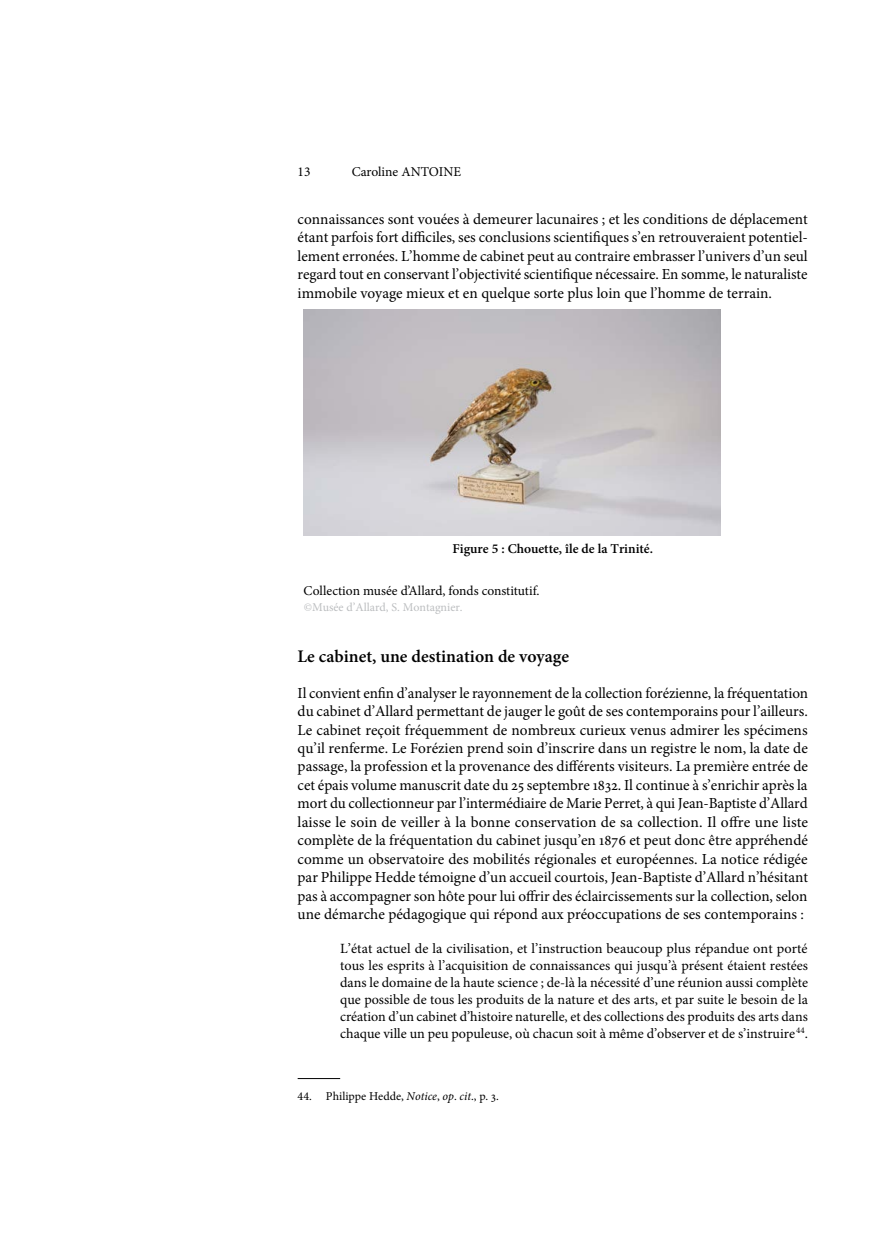
<style>
.page{position:relative;width:893px;height:1234px;background:#fff}
.page>*{position:absolute;margin:0;border:0;box-sizing:border-box;transform-origin:0 0}
.t1{font:600 17.7px "Minion Pro";color:#000}
.t2{font:15.3px/18.5px "Minion Pro";color:#000;text-align:justify}
.t3{font:14.1px/17px "Minion Pro";color:#000;text-align:justify}
.t4{font:13.5px "Minion Pro";letter-spacing:-.005em;color:#000}
.t5{font:600 13.5px "Minion Pro";color:#000}
.t6{font:12px "Minion Pro";color:#000}
.t7{font:12px "Minion Pro";color:#bcbec0}
.s1{font-style:italic}
</style>
<div class="page">
<img style="left:304px;top:310px;width:417px;height:225px">
<hr style="left:298px;top:1077px;width:42px;height:1px;background:#000">
<p class="t4" style="left:298px;top:162px;width:14px">13</p>
<p class="t4" style="left:352px;top:162px;width:111px">Caroline ANTOINE</p>
<p class="t2" style="left:298px;top:210px;width:512px">connaissances sont vouées à demeurer lacunaires ; et les conditions de déplacement étant parfois fort difficiles, ses conclusions scientifiques s’en retrouveraient potentiel&shy;lement erronées. L’homme de cabinet peut au contraire embrasser l’univers d’un seul regard tout en conservant l’objectivité scientifique nécessaire. En somme, le naturaliste immobile voyage mieux et en quelque sorte plus loin que l’homme de terrain.</p>
<p class="t5" style="left:452px;top:539px;width:202px">Figure 5 : Chouette, île de la Trinité.</p>
<p class="t4" style="left:304px;top:581px;width:238px">Collection musée d’Allard, fonds constitutif.</p>
<p class="t7" style="left:304px;top:599px;width:161px">©Musée d’Allard, S. Montagnier.</p>
<p class="t1" style="left:298px;top:644px;width:273px">Le cabinet, une destination de voyage</p>
<p class="t2" style="left:298px;top:683px;width:512px">Il convient enfin d’analyser le rayonnement de la collection forézienne, la fréquentation du cabinet d’Allard permettant de jauger le goût de ses contemporains pour l’ailleurs.<br>Le cabinet reçoit fréquemment de nombreux curieux venus admirer les spécimens qu’il renferme. Le Forézien prend soin d’inscrire dans un registre le nom, la date de passage, la profession et la provenance des différents visiteurs. La première entrée de cet épais volume manuscrit date du 25 septembre 1832. Il continue à s’enrichir après la mort du collectionneur par l’intermédiaire de Marie Perret, à qui Jean-Baptiste d’Allard laisse le soin de veiller à la bonne conservation de sa collection. Il offre une liste complète de la fréquentation du cabinet jusqu’en 1876 et peut donc être appréhendé comme un observatoire des mobilités régionales et européennes. La notice rédigée par Philippe Hedde témoigne d’un accueil courtois, Jean-Baptiste d’Allard n’hésitant pas à accompagner son hôte pour lui offrir des éclaircissements sur la collection, selon une démarche pédagogique qui répond aux préoccupations de ses contemporains :</p>
<p class="t3" style="left:340px;top:940px;width:469px">L’état actuel de la civilisation, et l’instruction beaucoup plus répandue ont porté tous les esprits à l’acquisition de connaissances qui jusqu’à présent étaient restées dans le domaine de la haute science ; de-là la nécessité d’une réunion aussi complète que possible de tous les produits de la nature et des arts, et par suite le besoin de la création d’un cabinet d’histoire naturelle, et des collections des produits des arts dans chaque ville un peu populeuse, où chacun soit à même d’observer et de s’instruire <sup>44</sup>.</p>
<p class="t6" style="left:298px;top:1087px;width:203px">44. Philippe Hedde, <span class="s1">Notice</span>, <span class="s1">op</span>. <span class="s1">cit</span>., p. 3.</p>
</div>
